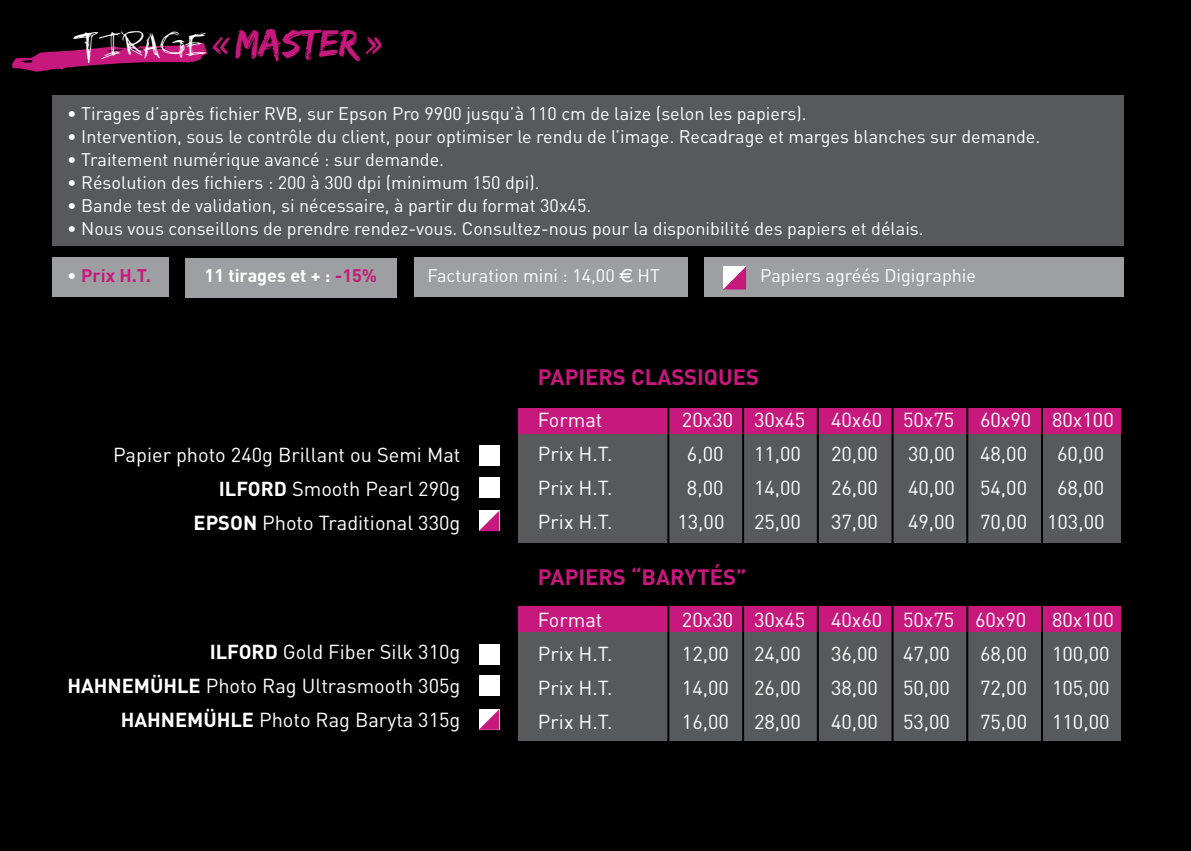
<style>
.page{position:relative;width:1191px;height:851px;background:#fff}
.page>*{position:absolute;margin:0;border:0;box-sizing:border-box;transform-origin:0 0}
.t1{font:39.6px "Edo SZ";color:#c7197d}
.t2{font:700 22px "DIN";color:#c7197d}
.t3{font:20px/34px "DIN";color:#fff;text-align:right}
.t4{font:18px "DIN";color:#fff}
.t5{font:700 18px "DIN";color:#fff}
.t6{font:700 18px "DIN";color:#c7197d}
.s1{font-family:"new Slendermanswriting";font-size:37.4px;color:#fff}
.s2{font-weight:400;color:#fff}
.s3{color:#c7197d}
.s4{font-family:"Euro Quartet"}
.s5{font-weight:700}
</style>
<div class="page">
<div style="left:0;top:0;width:1191px;height:850px;background:#000"></div>
<div style="left:52px;top:95px;width:1071px;height:150px;background:#58595b"></div>
<div style="left:52px;top:257px;width:117px;height:39px;background:#9d9fa2"></div>
<div style="left:186px;top:258px;width:211px;height:40px;background:#9d9fa2"></div>
<div style="left:414px;top:257px;width:273px;height:39px;background:#9d9fa2"></div>
<div style="left:704px;top:257px;width:419px;height:39px;background:#9d9fa2"></div>
<svg style="left:12px;top:42px;width:195px;height:30px"></svg>
<div style="left:478px;top:445px;width:21px;height:21px;background:#fff"></div>
<div style="left:478px;top:643px;width:21px;height:21px;background:#fff"></div>
<div style="left:478px;top:477px;width:21px;height:20px;background:#fff"></div>
<div style="left:478px;top:675px;width:21px;height:21px;background:#fff"></div>
<svg style="left:479px;top:510px;width:20px;height:21px"></svg>
<svg style="left:479px;top:709px;width:20px;height:20px"></svg>
<svg style="left:723px;top:266px;width:23px;height:23px"></svg>
<div style="left:518px;top:433px;width:602px;height:109px;background:#58595b"></div>
<div style="left:518px;top:631px;width:602px;height:109px;background:#58595b"></div>
<div style="left:518px;top:408px;width:602px;height:25px;background:#c7197d"></div>
<div style="left:518px;top:606px;width:602px;height:25px;background:#c7197d"></div>
<hr style="left:667px;top:407px;width:2px;height:365px;background:#000">
<hr style="left:742px;top:396px;width:2px;height:365px;background:#000">
<hr style="left:817px;top:397px;width:2px;height:365px;background:#000">
<hr style="left:891px;top:407px;width:2px;height:365px;background:#000">
<hr style="left:966px;top:407px;width:2px;height:365px;background:#000">
<hr style="left:1041px;top:407px;width:2px;height:365px;background:#000">
<h1 class="t1" style="left:73px;top:21px;width:311px"><span class="s1">TIRAGE</span>«MASTER »</h1>
<p class="t4" style="left:67px;top:102px;width:741px">• Tirages d’après fichier RVB, sur Epson Pro 9900 jusqu’à 110 cm de laize (selon les papiers).</p>
<p class="t4" style="left:67px;top:125px;width:974px">• Intervention, sous le contrôle du client, pour optimiser le rendu de l’image. Recadrage et marges blanches sur demande.</p>
<p class="t4" style="left:67px;top:148px;width:378px">• Traitement numérique avancé : sur demande.</p>
<p class="t4" style="left:67px;top:171px;width:474px">• Résolution des fichiers : 200 à 300 dpi (minimum 150 dpi).</p>
<p class="t4" style="left:67px;top:194px;width:525px">• Bande test de validation, si nécessaire, à partir du format 30x45.</p>
<p class="t4" style="left:67px;top:217px;width:858px">• Nous vous conseillons de prendre rendez-vous. Consultez-nous pour la disponibilité des papiers et délais.</p>
<p class="t6" style="left:67px;top:263px;width:85px"><span class="s2">•</span> Prix H.T.</p>
<p class="t5" style="left:205px;top:263px;width:174px">11 tirages et + : <span class="s3">-15%</span></p>
<p class="t4" style="left:427px;top:264px;width:234px">Facturation mini : 14,00 <span class="s4">e</span> HT</p>
<p class="t4" style="left:760px;top:264px;width:217px">Papiers agréés Digigraphie</p>
<p class="t3" style="left:113px;top:437px;width:349px">Papier photo 240g Brillant ou Semi Mat<br><span class="s5">ILFORD</span> Smooth Pearl 290g<br><span class="s5">EPSON</span> Photo Traditional 330g</p>
<p class="t3" style="left:67px;top:634px;width:395px"><span class="s5">ILFORD</span> Gold Fiber Silk 310g<br><span class="s5">HAHNEMÜHLE</span> Photo Rag Ultrasmooth 305g<br><span class="s5">HAHNEMÜHLE</span> Photo Rag Baryta 315g</p>
<p class="t2" style="left:538px;top:362px;width:223px">PAPIERS CLASSIQUES</p>
<p class="t3" style="left:538px;top:402px;width:66px">Format</p>
<p class="t3" style="left:682px;top:402px;width:125px">20x30 30x45</p>
<p class="t3" style="left:831px;top:402px;width:125px">40x60 50x75</p>
<p class="t3" style="left:980px;top:402px;width:135px">60x90 80x100</p>
<p class="t3" style="left:538px;top:436px;width:76px">Prix H.T.</p>
<p class="t3" style="left:687px;top:436px;width:38px">6,00</p>
<p class="t3" style="left:754px;top:436px;width:49px">11,00</p>
<p class="t3" style="left:831px;top:436px;width:49px">20,00</p>
<p class="t3" style="left:908px;top:436px;width:121px">30,00 48,00</p>
<p class="t3" style="left:1057px;top:436px;width:49px">60,00</p>
<p class="t3" style="left:538px;top:470px;width:76px">Prix H.T.</p>
<p class="t3" style="left:687px;top:470px;width:38px">8,00</p>
<p class="t3" style="left:754px;top:470px;width:49px">14,00</p>
<p class="t3" style="left:831px;top:470px;width:49px">26,00</p>
<p class="t3" style="left:908px;top:470px;width:121px">40,00 54,00</p>
<p class="t3" style="left:1057px;top:470px;width:49px">68,00</p>
<p class="t3" style="left:538px;top:504px;width:76px">Prix H.T.</p>
<p class="t3" style="left:677px;top:504px;width:49px">13,00</p>
<p class="t3" style="left:754px;top:504px;width:49px">25,00</p>
<p class="t3" style="left:831px;top:504px;width:49px">37,00</p>
<p class="t3" style="left:908px;top:504px;width:198px">49,00 70,00 103,00</p>
<p class="t2" style="left:538px;top:562px;width:210px">PAPIERS “BARYTÉS”</p>
<p class="t3" style="left:538px;top:602px;width:66px">Format</p>
<p class="t3" style="left:682px;top:602px;width:125px">20x30 30x45</p>
<p class="t3" style="left:831px;top:602px;width:197px">40x60 50x75 60x90</p>
<p class="t3" style="left:1052px;top:602px;width:63px">80x100</p>
<p class="t3" style="left:538px;top:636px;width:76px">Prix H.T.</p>
<p class="t3" style="left:682px;top:636px;width:121px">12,00 24,00</p>
<p class="t3" style="left:831px;top:636px;width:121px">36,00 47,00</p>
<p class="t3" style="left:980px;top:636px;width:131px">68,00 100,00</p>
<p class="t3" style="left:538px;top:670px;width:76px">Prix H.T.</p>
<p class="t3" style="left:682px;top:670px;width:121px">14,00 26,00</p>
<p class="t3" style="left:831px;top:670px;width:121px">38,00 50,00</p>
<p class="t3" style="left:980px;top:670px;width:131px">72,00 105,00</p>
<p class="t3" style="left:538px;top:704px;width:76px">Prix H.T.</p>
<p class="t3" style="left:682px;top:704px;width:121px">16,00 28,00</p>
<p class="t3" style="left:831px;top:704px;width:121px">40,00 53,00</p>
<p class="t3" style="left:980px;top:704px;width:131px">75,00 110,00</p>
</div>
